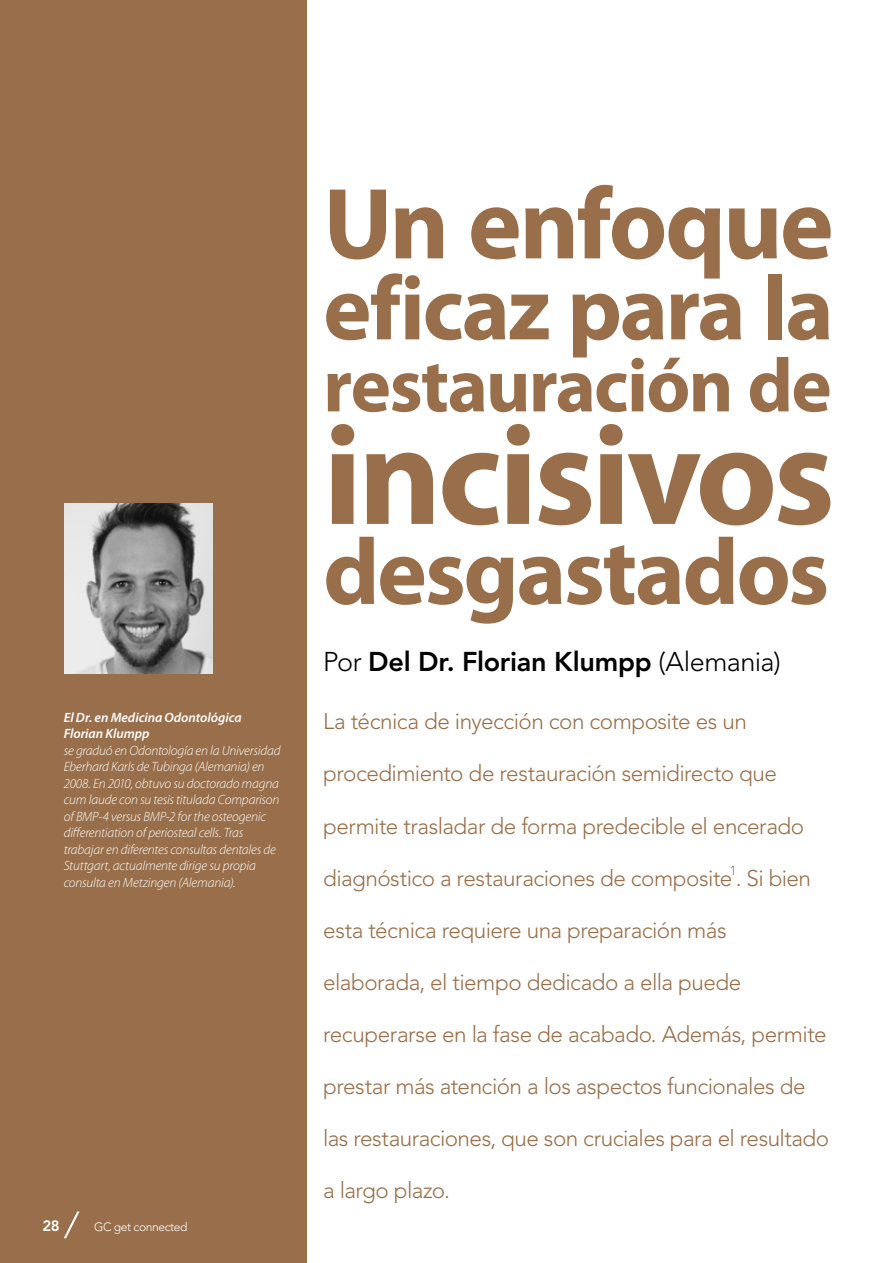
<style>
.page{position:relative;width:893px;height:1263px;background:#fff}
.page>*{position:absolute;margin:0;border:0;box-sizing:border-box;transform-origin:0 0}
.t1{font:700 142.5px "Myriad Pro";letter-spacing:-.03em;color:#986f4a}
.t2{font:700 102px "Myriad Pro";letter-spacing:-.025em;color:#986f4a}
.t3{font:700 94.5px "Myriad Pro";letter-spacing:-.025em;color:#986f4a}
.t4{font:700 91.5px "Myriad Pro";letter-spacing:-.025em;color:#986f4a}
.t5{font:700 76.5px "Myriad Pro";letter-spacing:-.025em;color:#986f4a}
.t6{font:800 27px "Avenir LT Std";letter-spacing:-.01em;color:#000}
.t7{font:300 22.5px "Avenir LT Std";letter-spacing:-.025em;color:#986f4a}
.t8{font:800 15px "Avenir LT Std";color:#fff}
.t9{font:italic 300 13.5px/16.5px "Myriad Pro";letter-spacing:-.01em;color:#fff}
.t10{font:italic 600 13.5px/16.5px "Myriad Pro";color:#fff}
.t11{font:300 13.05px "Avenir LT Std";color:#986f4a}
.t12{font:300 12px "Avenir LT Std";letter-spacing:-.03em;color:#fff}
.s1{font-weight:300}
</style>
<div class="page">
<div style="left:0;top:0;width:306px;height:1263px;background:#986f4a"></div>
<svg style="left:64px;top:1211px;width:16px;height:27px"></svg>
<img style="left:64px;top:503px;width:149px;height:170px">
<p class="t10" style="left:64px;top:709px;width:180px">El Dr. en Medicina Odontológica<br>Florian Klumpp</p>
<p class="t9" style="left:64px;top:742px;width:218px">se graduó en Odontología en la Universidad Eberhard Karls de Tubinga (Alemania) en 2008. En 2010, obtuvo su doctorado magna cum laude con su tesis titulada Comparison of BMP-4 versus BMP-2 for the osteogenic differentiation of periosteal cells. Tras trabajar en diferentes consultas dentales de Stuttgart, actualmente dirige su propia consulta en Metzingen (Alemania).</p>
<p class="t8" style="left:43px;top:1216px;width:19px">28</p>
<p class="t12" style="left:94px;top:1219px;width:95px">GC get connected</p>
<h2 class="t2" style="left:323px;top:167px;width:512px">Un enfoque</h2>
<h3 class="t4" style="left:323px;top:257px;width:512px">eficaz para la</h3>
<h3 class="t5" style="left:323px;top:343px;width:510px">restauración de</h3>
<h1 class="t1" style="left:323px;top:396px;width:513px">incisivos</h1>
<h3 class="t3" style="left:323px;top:519px;width:508px">desgastados</h3>
<p class="t6" style="left:323px;top:646px;width:459px"><span class="s1">Por</span> Del Dr. Florian Klumpp <span class="s1">(Alemania)</span></p>
<p class="t7" style="left:323px;top:708px;width:425px">La técnica de inyección con composite es un</p>
<p class="t7" style="left:323px;top:760px;width:455px">procedimiento de restauración semidirecto que</p>
<p class="t7" style="left:323px;top:812px;width:483px">permite trasladar de forma predecible el encerado</p>
<p class="t7" style="left:323px;top:865px;width:489px">diagnóstico a restauraciones de composite . Si bien</p>
<p class="t11" style="left:730px;top:863px;width:8px">1</p>
<p class="t7" style="left:323px;top:917px;width:405px">esta técnica requiere una preparación más</p>
<p class="t7" style="left:323px;top:969px;width:420px">elaborada, el tiempo dedicado a ella puede</p>
<p class="t7" style="left:323px;top:1021px;width:505px">recuperarse en la fase de acabado. Además, permite</p>
<p class="t7" style="left:323px;top:1073px;width:484px">prestar más atención a los aspectos funcionales de</p>
<p class="t7" style="left:323px;top:1125px;width:508px">las restauraciones, que son cruciales para el resultado</p>
<p class="t7" style="left:323px;top:1177px;width:128px">a largo plazo.</p>
</div>
